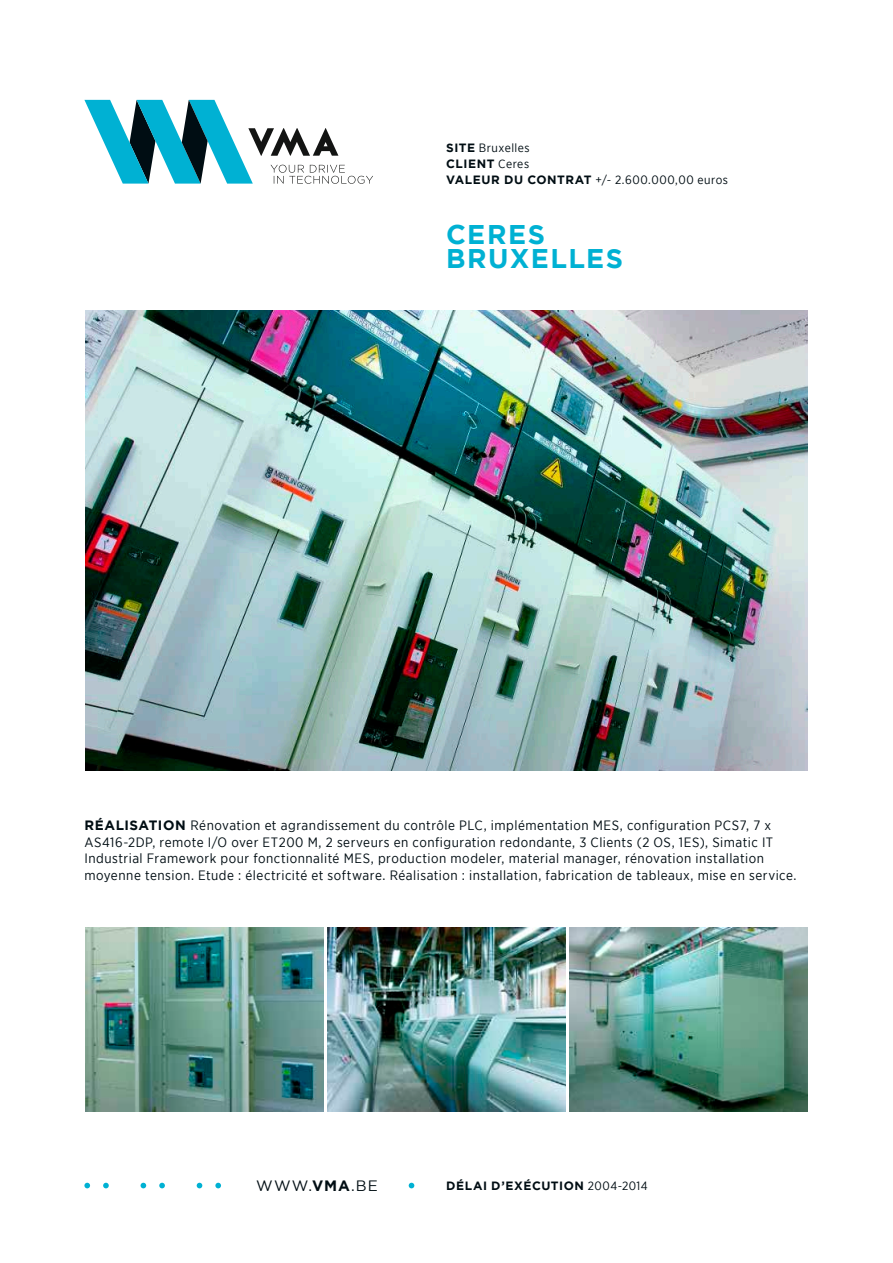
<style>
.page{position:relative;width:893px;height:1263px;background:#fff}
.page>*{position:absolute;margin:0;border:0;box-sizing:border-box;transform-origin:0 0}
.t1{font:700 27px/24px "Gotham";letter-spacing:.055em;color:#00b1d3}
.t2{font:15px "Gotham";color:#000d13}
.t3{font:13.5px/16.5px "Gotham Narrow";letter-spacing:.035em;color:#000d13}
.t4{font:12px "Gotham Narrow";letter-spacing:.045em;color:#000d13}
.t5{font:700 12px "Gotham";letter-spacing:.045em;color:#000d13}
.s1{font-family:"Gotham";font-weight:700}
.s2{font-family:"Gotham Narrow";font-weight:400}
.s3{font-weight:700}
</style>
<div class="page">
<svg style="left:84px;top:100px;width:289px;height:84px"></svg>
<svg style="left:84px;top:1183px;width:6px;height:5px"></svg>
<svg style="left:103px;top:1183px;width:6px;height:5px"></svg>
<svg style="left:141px;top:1183px;width:5px;height:5px"></svg>
<svg style="left:159px;top:1183px;width:6px;height:5px"></svg>
<svg style="left:197px;top:1183px;width:5px;height:5px"></svg>
<svg style="left:215px;top:1183px;width:6px;height:5px"></svg>
<svg style="left:409px;top:1183px;width:5px;height:5px"></svg>
<img style="left:85px;top:927px;width:238px;height:184px">
<img style="left:327px;top:927px;width:239px;height:184px">
<img style="left:570px;top:927px;width:238px;height:184px">
<img style="left:85px;top:310px;width:723px;height:460px">
<p class="t4" style="left:446px;top:141px;width:85px"><span class="s1">SITE</span> Bruxelles</p>
<p class="t5" style="left:446px;top:156px;width:84px">CLIENT <span class="s2">Ceres</span></p>
<p class="t4" style="left:446px;top:172px;width:283px"><span class="s1">VALEUR DU CONTRAT</span> +/- 2.600.000,00 euros</p>
<h1 class="t1" style="left:446px;top:222px;width:178px">CERES<br>BRUXELLES</h1>
<p class="t3" style="left:84px;top:817px;width:714px"><span class="s1">RÉALISATION</span> Rénovation et agrandissement du contrôle PLC, implémentation MES, configuration PCS7, 7 x AS416-2DP, remote I/O over ET200 M, 2 serveurs en configuration redondante, 3 Clients (2 OS, 1ES), Simatic IT Industrial Framework pour fonctionnalité MES, production modeler, material manager, rénovation installation moyenne tension. Etude : électricité et software. Réalisation : installation, fabrication de tableaux, mise en service.</p>
<p class="t2" style="left:256px;top:1176px;width:123px">WWW.<span class="s3">VMA</span>.BE</p>
<p class="t5" style="left:446px;top:1177px;width:203px">DÉLAI D’EXÉCUTION <span class="s2">2004-2014</span></p>
</div>
